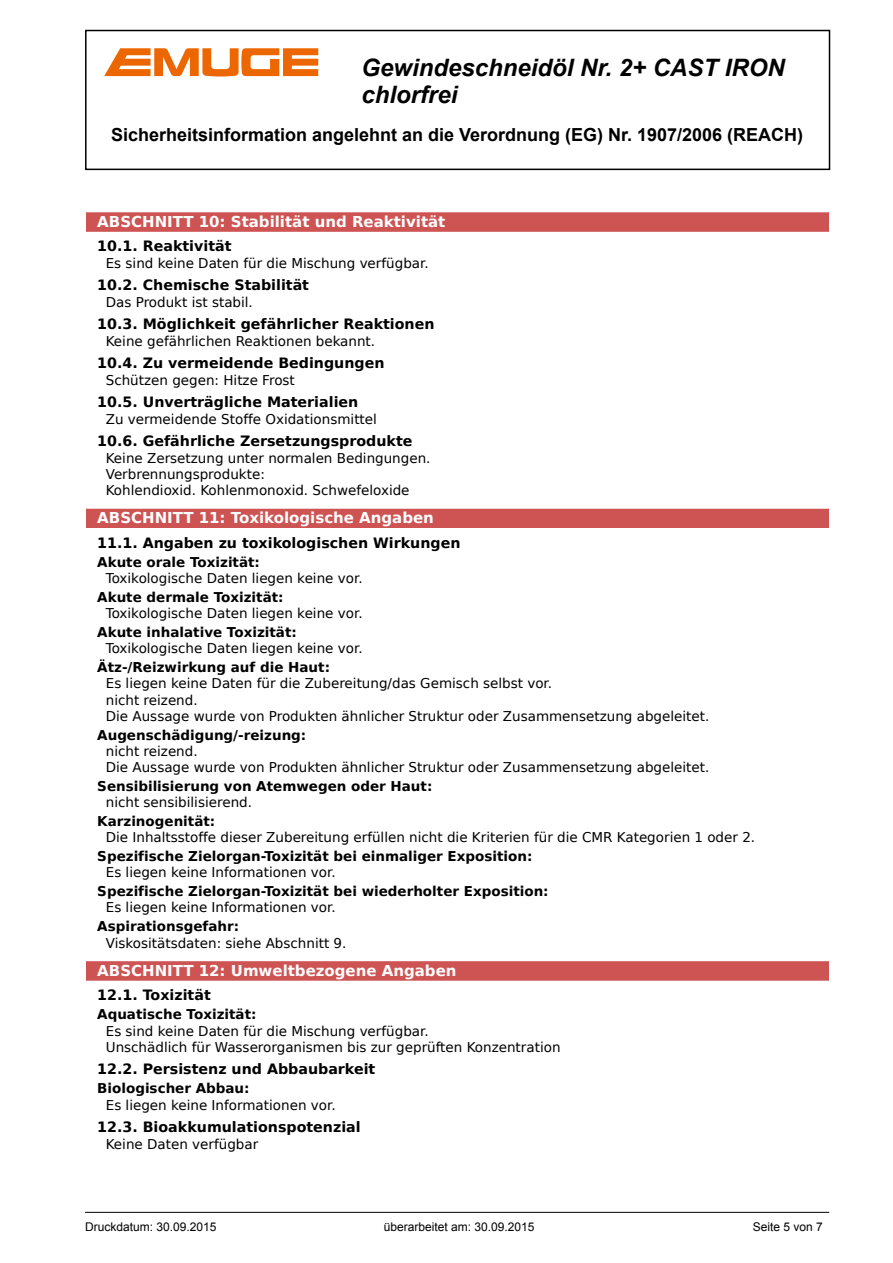
<style>
.page{position:relative;width:893px;height:1263px;background:#fff}
.page>*{position:absolute;margin:0;border:0;box-sizing:border-box;transform-origin:0 0}
.t1{font:italic 700 24px/27px "Arial";color:#000}
.t2{font:700 18px "Arial";color:#000}
.t3{font:700 15px "DejaVu Sans";color:#fff}
.t4{font:700 14.25px "DejaVu Sans";color:#000}
.t5{font:13.5px/16.2px "DejaVu Sans";color:#000}
.t6{font:700 13.5px "DejaVu Sans";color:#000}
.t7{font:12px "Arial";color:#000}
</style>
<div class="page">
<div style="left:86px;top:212px;width:743px;height:20px;background:#ce5454"></div>
<div style="left:86px;top:509px;width:743px;height:19px;background:#ce5454"></div>
<div style="left:86px;top:961px;width:743px;height:20px;background:#ce5454"></div>
<div style="left:85px;top:30px;width:745px;height:140px;border:2px solid #000"></div>
<hr style="left:85px;top:1212px;width:744px;height:1px;background:#000">
<svg style="left:104px;top:48px;width:214px;height:29px"></svg>
<h1 class="t1" style="left:361px;top:55px;width:425px">Gewindeschneidöl Nr. 2+ CAST IRON chlorfrei</h1>
<h2 class="t2" style="left:111px;top:122px;width:694px">Sicherheitsinformation angelehnt an die Verordnung (EG) Nr. 1907/2006 (REACH)</h2>
<p class="t3" style="left:97px;top:209px;width:350px">ABSCHNITT 10: Stabilität und Reaktivität</p>
<p class="t4" style="left:97px;top:234px;width:136px">10.1. Reaktivität</p>
<p class="t5" style="left:106px;top:255px;width:324px">Es sind keine Daten für die Mischung verfügbar.</p>
<p class="t4" style="left:97px;top:273px;width:213px">10.2. Chemische Stabilität</p>
<p class="t5" style="left:106px;top:294px;width:149px">Das Produkt ist stabil.</p>
<p class="t4" style="left:97px;top:312px;width:339px">10.3. Möglichkeit gefährlicher Reaktionen</p>
<p class="t5" style="left:106px;top:333px;width:271px">Keine gefährlichen Reaktionen bekannt.</p>
<p class="t4" style="left:97px;top:351px;width:289px">10.4. Zu vermeidende Bedingungen</p>
<p class="t5" style="left:106px;top:372px;width:191px">Schützen gegen: Hitze Frost</p>
<p class="t4" style="left:97px;top:390px;width:263px">10.5. Unverträgliche Materialien</p>
<p class="t5" style="left:106px;top:411px;width:273px">Zu vermeidende Stoffe Oxidationsmittel</p>
<p class="t4" style="left:97px;top:429px;width:317px">10.6. Gefährliche Zersetzungsprodukte</p>
<p class="t5" style="left:106px;top:450px;width:326px">Keine Zersetzung unter normalen Bedingungen.<br>Verbrennungsprodukte:<br>Kohlendioxid. Kohlenmonoxid. Schwefeloxide</p>
<p class="t3" style="left:97px;top:505px;width:338px">ABSCHNITT 11: Toxikologische Angaben</p>
<p class="t4" style="left:97px;top:531px;width:365px">11.1. Angaben zu toxikologischen Wirkungen</p>
<p class="t6" style="left:97px;top:551px;width:164px">Akute orale Toxizität:</p>
<p class="t5" style="left:106px;top:570px;width:258px">Toxikologische Daten liegen keine vor.</p>
<p class="t6" style="left:97px;top:586px;width:188px">Akute dermale Toxizität:</p>
<p class="t5" style="left:106px;top:605px;width:258px">Toxikologische Daten liegen keine vor.</p>
<p class="t6" style="left:97px;top:621px;width:201px">Akute inhalative Toxizität:</p>
<p class="t5" style="left:106px;top:640px;width:258px">Toxikologische Daten liegen keine vor.</p>
<p class="t6" style="left:97px;top:656px;width:234px">Ätz-/Reizwirkung auf die Haut:</p>
<p class="t5" style="left:106px;top:675px;width:605px">Es liegen keine Daten für die Zubereitung/das Gemisch selbst vor.<br>nicht reizend.<br>Die Aussage wurde von Produkten ähnlicher Struktur oder Zusammensetzung abgeleitet.</p>
<p class="t6" style="left:97px;top:724px;width:210px">Augenschädigung/-reizung:</p>
<p class="t5" style="left:106px;top:743px;width:605px">nicht reizend.<br>Die Aussage wurde von Produkten ähnlicher Struktur oder Zusammensetzung abgeleitet.</p>
<p class="t6" style="left:97px;top:775px;width:337px">Sensibilisierung von Atemwegen oder Haut:</p>
<p class="t5" style="left:106px;top:794px;width:148px">nicht sensibilisierend.</p>
<p class="t6" style="left:97px;top:810px;width:119px">Karzinogenität:</p>
<p class="t5" style="left:106px;top:829px;width:651px">Die Inhaltsstoffe dieser Zubereitung erfüllen nicht die Kriterien für die CMR Kategorien 1 oder 2.</p>
<p class="t6" style="left:97px;top:845px;width:437px">Spezifische Zielorgan-Toxizität bei einmaliger Exposition:</p>
<p class="t5" style="left:106px;top:864px;width:231px">Es liegen keine Informationen vor.</p>
<p class="t6" style="left:97px;top:880px;width:453px">Spezifische Zielorgan-Toxizität bei wiederholter Exposition:</p>
<p class="t5" style="left:106px;top:899px;width:231px">Es liegen keine Informationen vor.</p>
<p class="t6" style="left:97px;top:915px;width:143px">Aspirationsgefahr:</p>
<p class="t5" style="left:106px;top:934px;width:242px">Viskositätsdaten: siehe Abschnitt 9.</p>
<p class="t3" style="left:97px;top:958px;width:361px">ABSCHNITT 12: Umweltbezogene Angaben</p>
<p class="t4" style="left:97px;top:983px;width:115px">12.1. Toxizität</p>
<p class="t6" style="left:97px;top:1003px;width:161px">Aquatische Toxizität:</p>
<p class="t5" style="left:106px;top:1022px;width:456px">Es sind keine Daten für die Mischung verfügbar.<br>Unschädlich für Wasserorganismen bis zur geprüften Konzentration</p>
<p class="t4" style="left:97px;top:1057px;width:280px">12.2. Persistenz und Abbaubarkeit</p>
<p class="t6" style="left:97px;top:1077px;width:154px">Biologischer Abbau:</p>
<p class="t5" style="left:106px;top:1096px;width:231px">Es liegen keine Informationen vor.</p>
<p class="t4" style="left:97px;top:1115px;width:265px">12.3. Bioakkumulationspotenzial</p>
<p class="t5" style="left:106px;top:1135px;width:154px">Keine Daten verfügbar</p>
<p class="t7" style="left:85px;top:1219px;width:133px">Druckdatum: 30.09.2015</p>
<p class="t7" style="left:384px;top:1219px;width:152px">überarbeitet am: 30.09.2015</p>
<p class="t7" style="left:753px;top:1219px;width:72px">Seite 5 von 7</p>
</div>
